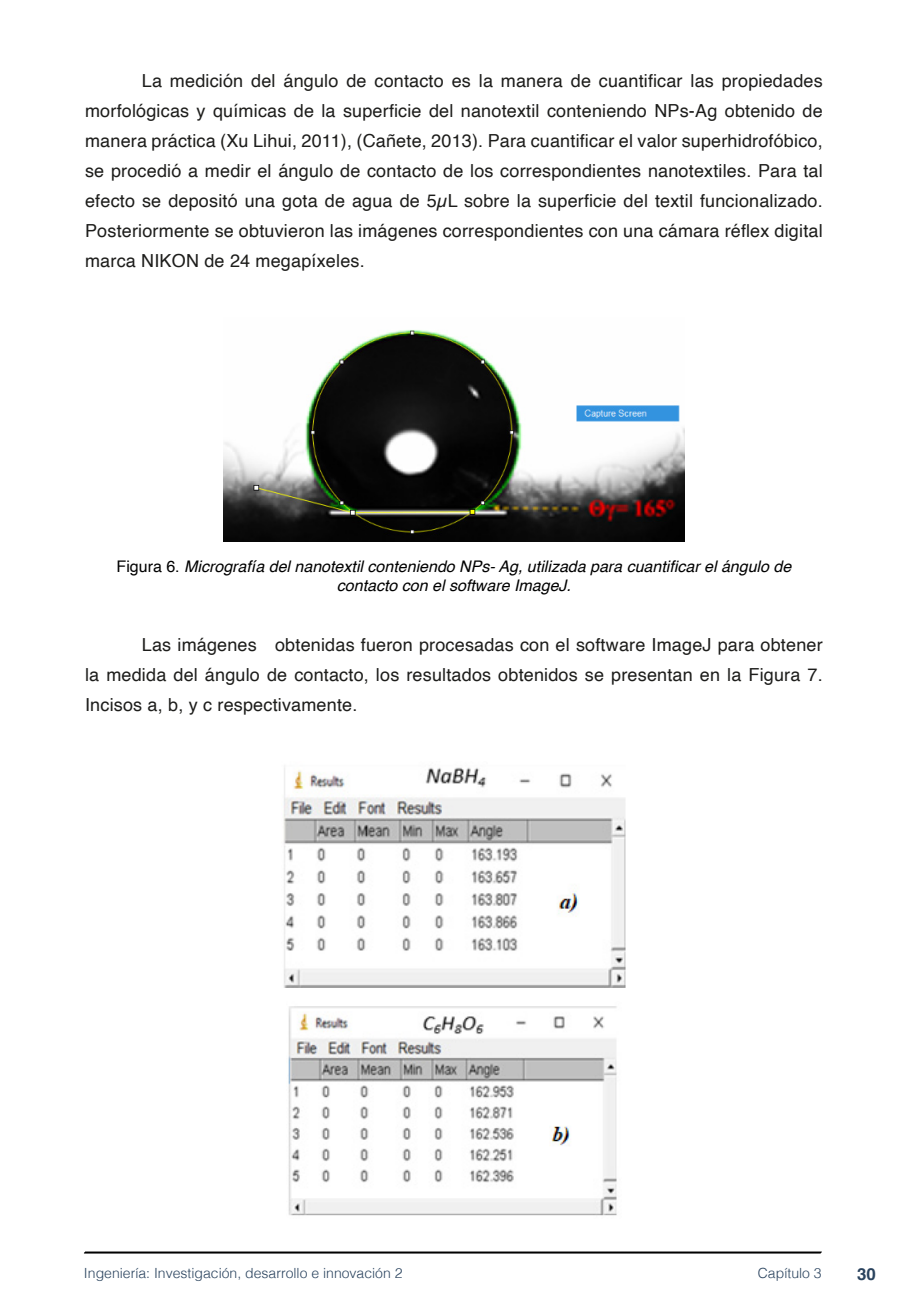
<style>
.page{position:relative;width:908px;height:1304px;background:#fff}
.page>*{position:absolute;margin:0;border:0;box-sizing:border-box;transform-origin:0 0}
.t1{font:18px/30px "Helvetica";letter-spacing:.01em;color:#1d1d1b;text-align:justify}
.t2{font:700 16.8px "Helvetica";color:#2a435e}
.t3{font:italic 16px/19.2px "Helvetica";color:#000;text-align:center}
.t4{font:300 14px "Helvetica";color:#2a435e}
.s1{font-style:normal}
</style>
<div class="page">
<svg style="left:84px;top:1251px;width:737px;height:3px;background:#515151"></svg>
<img style="left:223px;top:330px;width:461px;height:212px">
<img style="left:283px;top:766px;width:343px;height:221px">
<img style="left:288px;top:1006px;width:329px;height:210px">
<p class="t1" style="left:85px;top:66px;width:738px;text-indent:57px">La medición del ángulo de contacto es la manera de cuantificar las propiedades morfológicas y químicas de la superficie del nanotextil conteniendo NPs-Ag obtenido de manera práctica (Xu Lihui, 2011), (Cañete, 2013). Para cuantificar el valor superhidrofóbico, se procedió a medir el ángulo de contacto de los correspondientes nanotextiles. Para tal efecto se depositó una gota de agua de 5µL sobre la superficie del textil funcionalizado.<br>Posteriormente se obtuvieron las imágenes correspondientes con una cámara réflex digital marca NIKON de 24 megapíxeles.</p>
<p class="t3" style="left:116px;top:557px;width:676px"><span class="s1">Figura 6.</span> Micrografía del nanotextil conteniendo NPs- Ag, utilizada para cuantificar el ángulo de contacto con el software ImageJ.</p>
<p class="t1" style="left:85px;top:631px;width:738px;text-indent:57px">Las imágenes obtenidas fueron procesadas con el software ImageJ para obtener la medida del ángulo de contacto, los resultados obtenidos se presentan en la Figura 7.<br>Incisos a, b, y c respectivamente.</p>
<p class="t4" style="left:84px;top:1261px;width:320px">Ingeniería: Investigación, desarrollo e innovación 2</p>
<p class="t4" style="left:757px;top:1261px;width:65px">Capítulo 3</p>
<p class="t2" style="left:856px;top:1264px;width:20px">30</p>
</div>
